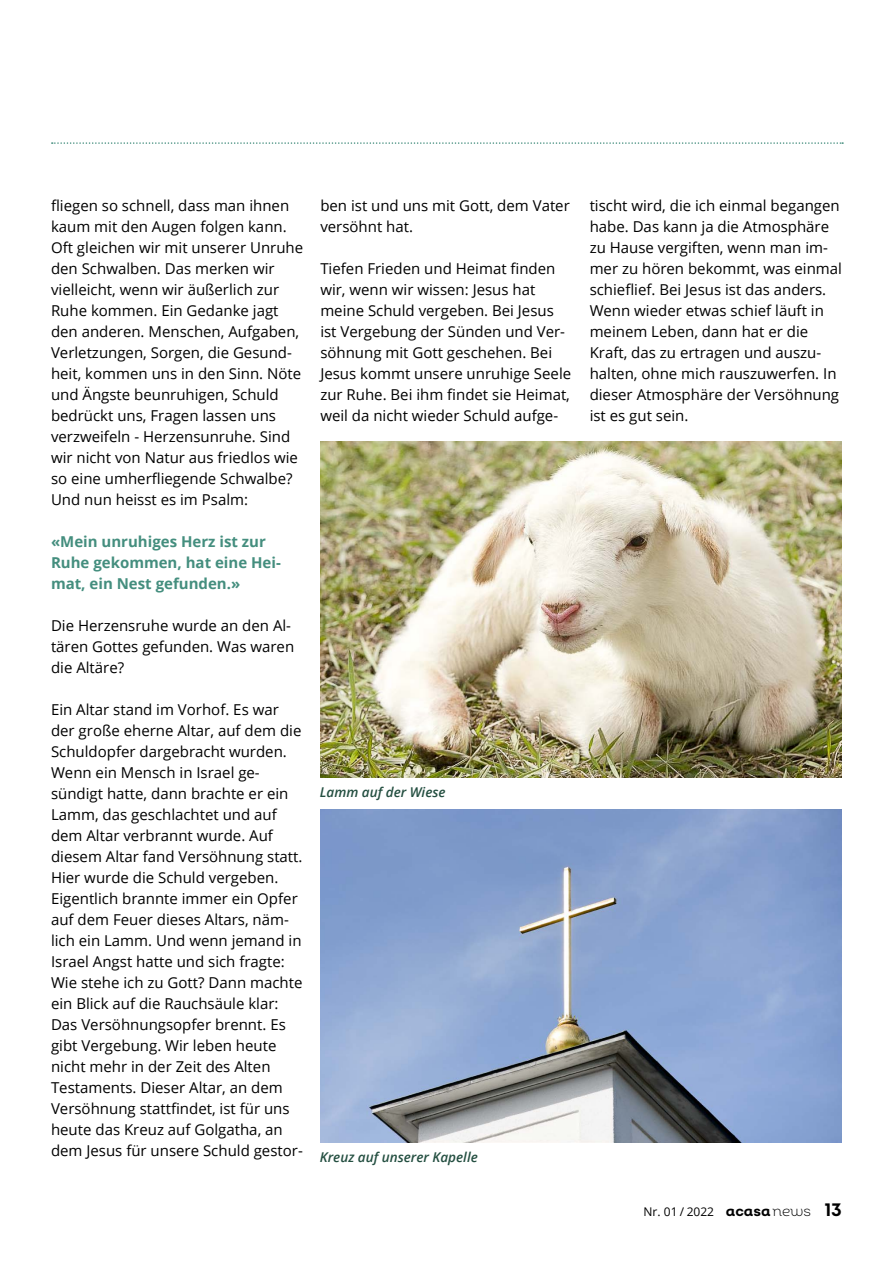
<style>
.page{position:relative;width:893px;height:1263px;background:#fff}
.page>*{position:absolute;margin:0;border:0;box-sizing:border-box;transform-origin:0 0}
.t1{font:15px/21px "Open Sans";color:#000}
.t2{font:700 15px/21px "Open Sans";color:#448e7e}
.t3{font:italic 600 13.5px "Open Sans";color:#244f41}
.t4{font:12px "Open Sans";color:#000}
.s1{font-family:"Intro Bold Alt";font-size:15px}
.s2{font-family:"Intro Light Alt";font-size:15px}
.s3{font-family:"Intro Bold Alt";font-size:18px}
</style>
<div class="page">
<svg style="left:52px;top:142px;width:791px;height:2px"></svg>
<img style="left:320px;top:442px;width:522px;height:336px">
<img style="left:320px;top:810px;width:522px;height:332px">
<p class="t1" style="left:51px;top:194px;width:254px">fliegen so schnell, dass man ihnen kaum mit den Augen folgen kann.<br>Oft gleichen wir mit unserer Unruhe den Schwalben. Das merken wir vielleicht, wenn wir äußerlich zur<br>Ruhe kommen. Ein Gedanke jagt den anderen. Menschen, Aufgaben,<br>Verletzungen, Sorgen, die Gesund&shy;heit, kommen uns in den Sinn. Nöte und Ängste beunruhigen, Schuld bedrückt uns, Fragen lassen uns verzweifeln - Herzensunruhe. Sind wir nicht von Natur aus friedlos wie so eine umherfliegende Schwalbe?<br>Und nun heisst es im Psalm:</p>
<p class="t2" style="left:51px;top:530px;width:231px">«Mein unruhiges Herz ist zur<br>Ruhe gekommen, hat eine Hei&shy;mat, ein Nest gefunden.»</p>
<p class="t1" style="left:51px;top:614px;width:245px">Die Herzensruhe wurde an den Al&shy;tären Gottes gefunden. Was waren die Altäre?</p>
<p class="t1" style="left:51px;top:698px;width:253px">Ein Altar stand im Vorhof. Es war der große eherne Altar, auf dem die Schuldopfer dargebracht wurden.<br>Wenn ein Mensch in Israel ge&shy;sündigt hatte, dann brachte er ein Lamm, das geschlachtet und auf dem Altar verbrannt wurde. Auf diesem Altar fand Versöhnung statt.<br>Hier wurde die Schuld vergeben.<br>Eigentlich brannte immer ein Opfer auf dem Feuer dieses Altars, näm&shy;lich ein Lamm. Und wenn jemand in Israel Angst hatte und sich fragte:<br>Wie stehe ich zu Gott? Dann machte ein Blick auf die Rauchsäule klar:<br>Das Versöhnungsopfer brennt. Es gibt Vergebung. Wir leben heute nicht mehr in der Zeit des Alten Testaments. Dieser Altar, an dem Versöhnung stattfindet, ist für uns heute das Kreuz auf Golgatha, an dem Jesus für unsere Schuld gestor-</p>
<p class="t1" style="left:320px;top:194px;width:251px">ben ist und uns mit Gott, dem Vater versöhnt hat.</p>
<p class="t1" style="left:320px;top:257px;width:252px">Tiefen Frieden und Heimat finden wir, wenn wir wissen: Jesus hat meine Schuld vergeben. Bei Jesus ist Vergebung der Sünden und Ver&shy;söhnung mit Gott geschehen. Bei Jesus kommt unsere unruhige Seele zur Ruhe. Bei ihm findet sie Heimat, weil da nicht wieder Schuld aufge-</p>
<p class="t3" style="left:320px;top:783px;width:127px">Lamm auf der Wiese</p>
<p class="t3" style="left:320px;top:1147px;width:159px">Kreuz auf unserer Kapelle</p>
<p class="t1" style="left:590px;top:194px;width:254px">tischt wird, die ich einmal begangen habe. Das kann ja die Atmosphäre zu Hause vergiften, wenn man im&shy;mer zu hören bekommt, was einmal schieflief. Bei Jesus ist das anders.<br>Wenn wieder etwas schief läuft in meinem Leben, dann hat er die<br>Kraft, das zu ertragen und auszu&shy;halten, ohne mich rauszuwerfen. In dieser Atmosphäre der Versöhnung ist es gut sein.</p>
<p class="t4" style="left:643px;top:1203px;width:200px">Nr. 01 / 2022 <span class="s1">acasa</span><span class="s2">news</span> <span class="s3">13</span></p>
</div>
